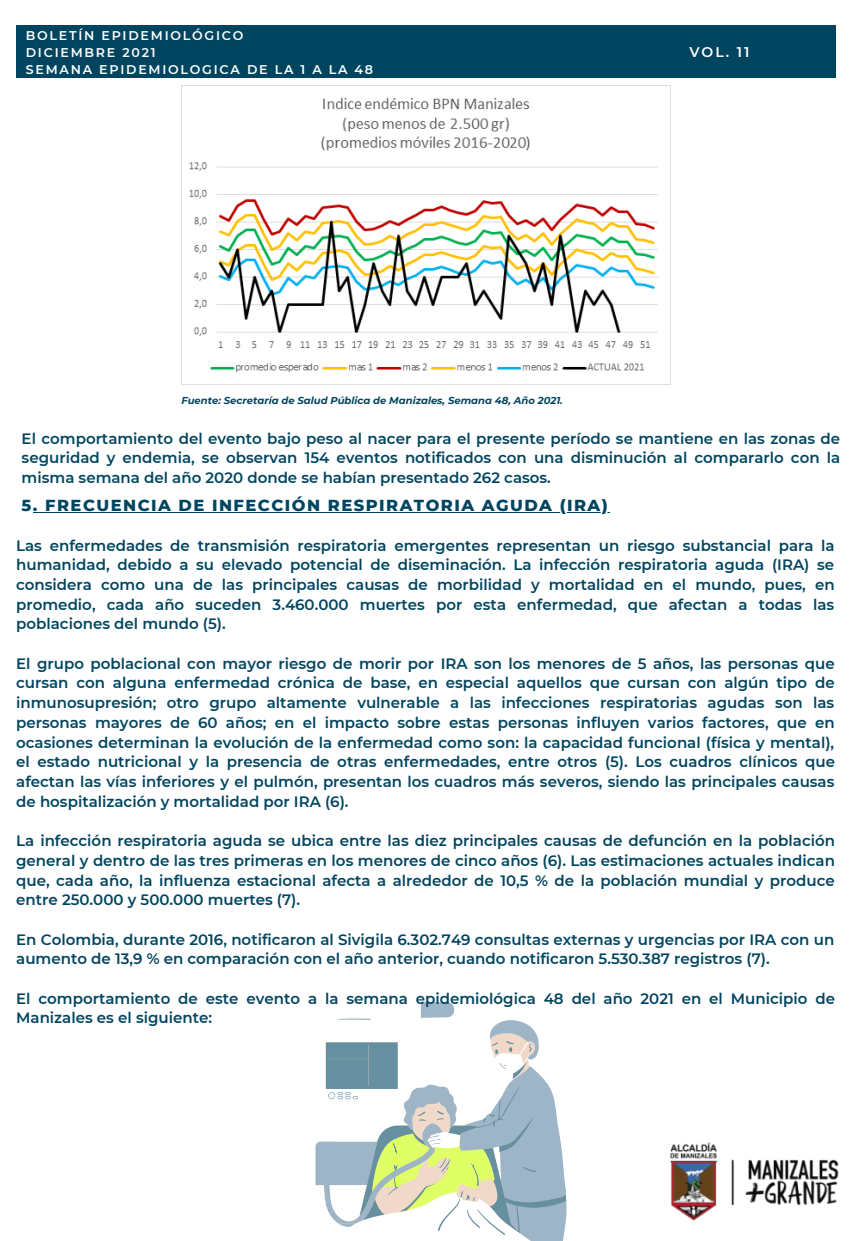
<style>
.page{position:relative;width:851px;height:1241px;background:#fff}
.page>*{position:absolute;margin:0;border:0;box-sizing:border-box;transform-origin:0 0}
.t1{font:800 16.25px "Montserrat";letter-spacing:.09em;color:#004560}
.t2{font:600 15px/19.8px "Montserrat";color:#004560;text-align:justify}
.t3{font:600 14px "Montserrat";color:#fff}
.t4{font:600 12.62px "Montserrat";letter-spacing:.14em;color:#fff}
.t5{font:italic 700 10px "Montserrat";color:#004560}
</style>
<div class="page">
<div style="left:16px;top:25px;width:819px;height:53px;background:#004560"></div>
<img style="left:670px;top:1142px;width:169px;height:79px">
<img style="left:181px;top:85px;width:489px;height:299px">
<svg style="left:315px;top:1001px;width:232px;height:239px"></svg>
<svg style="left:326px;top:1018px;width:240px;height:216px"></svg>
<hr style="left:33px;top:512px;width:576px;height:1px;background:#004560">
<p class="t4" style="left:26px;top:28px;width:219px">BOLETÍN EPIDEMIOLÓGICO</p>
<p class="t4" style="left:26px;top:45px;width:131px">DICIEMBRE 2021</p>
<p class="t4" style="left:26px;top:62px;width:349px">SEMANA EPIDEMIOLOGICA DE LA 1 A LA 48</p>
<p class="t3" style="left:689px;top:43px;width:62px">VOL. 11</p>
<p class="t5" style="left:181px;top:394px;width:383px">Fuente: Secretaría de Salud Pública de Manizales, Semana 48, Año 2021.</p>
<p class="t2" style="left:22px;top:428px;width:819px">El comportamiento del evento bajo peso al nacer para el presente período se mantiene en las zonas de seguridad y endemia, se observan 154 eventos notificados con una disminución al compararlo con la misma semana del año 2020 donde se habían presentado 262 casos.</p>
<p class="t1" style="left:22px;top:495px;width:587px">5. FRECUENCIA DE INFECCIÓN RESPIRATORIA AGUDA (IRA)</p>
<p class="t2" style="left:16px;top:535px;width:819px">Las enfermedades de transmisión respiratoria emergentes representan un riesgo substancial para la humanidad, debido a su elevado potencial de diseminación. La infección respiratoria aguda (IRA) se considera como una de las principales causas de morbilidad y mortalidad en el mundo, pues, en promedio, cada año suceden 3.460.000 muertes por esta enfermedad, que afectan a todas las poblaciones del mundo (5).</p>
<p class="t2" style="left:16px;top:653px;width:820px">El grupo poblacional con mayor riesgo de morir por IRA son los menores de 5 años, las personas que cursan con alguna enfermedad crónica de base, en especial aquellos que cursan con algún tipo de inmunosupresión; otro grupo altamente vulnerable a las infecciones respiratorias agudas son las personas mayores de 60 años; en el impacto sobre estas personas influyen varios factores, que en ocasiones determinan la evolución de la enfermedad como son: la capacidad funcional (física y mental), el estado nutricional y la presencia de otras enfermedades, entre otros (5). Los cuadros clínicos que afectan las vías inferiores y el pulmón, presentan los cuadros más severos, siendo las principales causas de hospitalización y mortalidad por IRA (6).</p>
<p class="t2" style="left:16px;top:830px;width:820px">La infección respiratoria aguda se ubica entre las diez principales causas de defunción en la población general y dentro de las tres primeras en los menores de cinco años (6). Las estimaciones actuales indican que, cada año, la influenza estacional afecta a alrededor de 10,5 % de la población mundial y produce entre 250.000 y 500.000 muertes (7).</p>
<p class="t2" style="left:16px;top:929px;width:819px">En Colombia, durante 2016, notificaron al Sivigila 6.302.749 consultas externas y urgencias por IRA con un aumento de 13,9 % en comparación con el año anterior, cuando notificaron 5.530.387 registros (7).</p>
<p class="t2" style="left:16px;top:988px;width:820px">El comportamiento de este evento a la semana epidemiológica 48 del año 2021 en el Municipio de<br>Manizales es el siguiente:</p>
</div>
